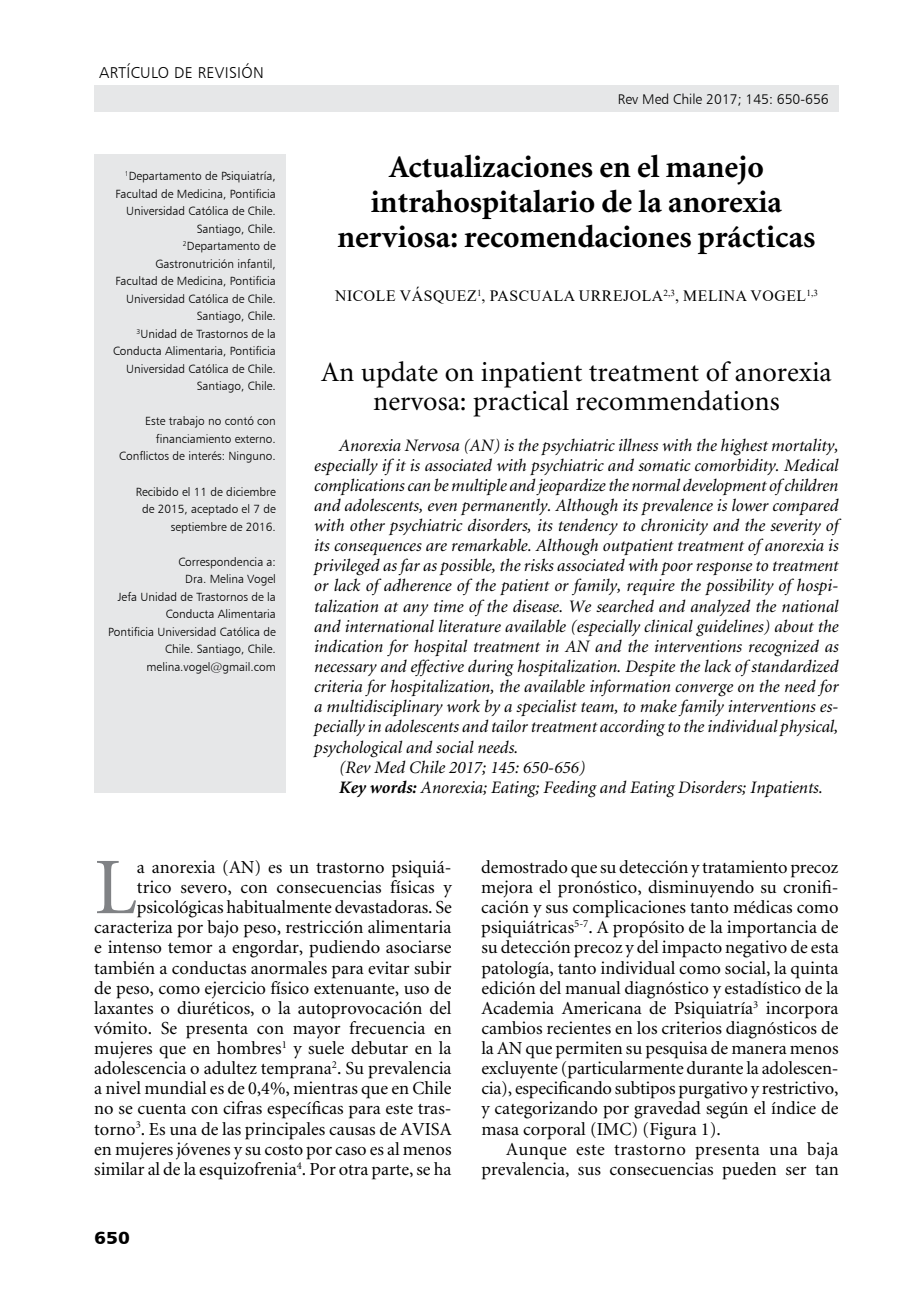
<style>
.page{position:relative;width:918px;height:1315px;background:#fff}
.page>*{position:absolute;margin:0;border:0;box-sizing:border-box;transform-origin:0 0}
.t1{font:80.33px "Minion";color:#808285}
.t2{font:700 31.5px/35px "Minion";color:#000;text-align:center}
.t3{font:28px/29.8px "Minion";color:#000;text-align:center}
.t4{font:18.38px/20.1px "Minion";color:#000;text-align:right}
.t5{font:italic 17.5px "Minion";color:#000}
.t6{font:17.5px "Humanist 777 BT Black B";color:#000;scale:1.1 1}
.t7{font:15.75px "Times New Roman";letter-spacing:.035em;color:#000}
.t8{font:15.75px "Humanist 777 BT Light B";letter-spacing:.02em;color:#000}
.t9{font:14px "Humanist 777 BT Light B";color:#000}
.t10{font:11.9px/17.5px "Humanist 777 BT Light B";color:#000;text-align:right}
.s1{font-weight:700}
</style>
<div class="page">
<div style="left:94px;top:85px;width:744px;height:26px;background:#e6e7e8"></div>
<div style="left:94px;top:154px;width:192px;height:639px;background:#e6e7e8"></div>
<p class="t8" style="left:99px;top:63px;width:166px">artículo de revisión</p>
<p class="t10" style="left:113px;top:167px;width:164px"><sup>1</sup>Departamento de Psiquiatría,<br>Facultad de Medicina, Pontificia<br>U niversidad Católica de Chile.<br>Santiago, Chile.<br><sup>2</sup>Departamento de<br>Gastronutrición infantil,<br>Facultad de Medicina, Pontificia<br>U niversidad Católica de Chile.<br>Santiago, Chile.<br><sup>3</sup>U nidad de Trastornos de la<br>Conducta Alimentaria, Pontificia<br>U niversidad Católica de Chile.<br>Santiago, Chile.</p>
<p class="t10" style="left:119px;top:412px;width:158px">Este trabajo no contó con financiamiento externo.<br>Conflictos de interés: N inguno.</p>
<p class="t10" style="left:136px;top:482px;width:142px">Recibido el 11 de diciembre de 2015, aceptado el 7 de septiembre de 2016.</p>
<p class="t10" style="left:108px;top:552px;width:169px">Correspondencia a:<br>Dra. Melina Vogel<br>Jefa U nidad de Trastornos de la<br>Conducta Alimentaria<br>Pontificia U niversidad Católica de<br>Chile. Santiago, Chile. melina.vogel@gmail.com</p>
<p class="t9" style="left:618px;top:90px;width:212px">Rev Med Chile 2017; 145: 650-656</p>
<h2 class="t2" style="left:337px;top:151px;width:479px">Actualizaciones en el manejo intrahospitalario de la anorexia nerviosa: recomendaciones prácticas</h2>
<p class="t7" style="left:335px;top:285px;width:484px">NICOLE VÁSQUEZ<sup>1</sup>, PASCUALA URREJOLA<sup>2,3</sup>, MELINA VOGEL<sup>1,3</sup></p>
<h3 class="t3" style="left:321px;top:358px;width:512px">An update on inpatient treatment of anorexia nervosa: practical recommendations</h3>
<p class="t5" style="left:339px;top:436px;width:501px">Anorexia Nervosa (AN) is the psychiatric illness with the highest mortality,</p>
<p class="t5" style="left:314px;top:456px;width:526px">especially if it is associated with psychiatric and somatic comorbidity. Medical</p>
<p class="t5" style="left:314px;top:476px;width:525px">complications can be multiple and jeopardize the normal development of children</p>
<p class="t5" style="left:314px;top:497px;width:526px">and adolescents, even permanently. Although its prevalence is lower compared</p>
<p class="t5" style="left:314px;top:517px;width:526px">with other psychiatric disorders, its tendency to chronicity and the severity of</p>
<p class="t5" style="left:314px;top:537px;width:526px">its consequences are remarkable. Although outpatient treatment of anorexia is</p>
<p class="t5" style="left:314px;top:557px;width:526px">privileged as far as possible, the risks associated with poor response to treatment</p>
<p class="t5" style="left:314px;top:577px;width:526px">or lack of adherence of the patient or family, require the possibility of hospi-</p>
<p class="t5" style="left:314px;top:597px;width:526px">talization at any time of the disease. We searched and analyzed the national</p>
<p class="t5" style="left:314px;top:617px;width:526px">and international literature available (especially clinical guidelines) about the</p>
<p class="t5" style="left:314px;top:637px;width:526px">indication for hospital treatment in AN and the interventions recognized as</p>
<p class="t5" style="left:314px;top:658px;width:526px">necessary and effective during hospitalization. Despite the lack of standardized</p>
<p class="t5" style="left:314px;top:678px;width:526px">criteria for hospitalization, the available information converge on the need for</p>
<p class="t5" style="left:314px;top:698px;width:526px">a multidisciplinary work by a specialist team, to make family interventions es-</p>
<p class="t5" style="left:314px;top:718px;width:526px">pecially in adolescents and tailor treatment according to the individual physical,</p>
<p class="t5" style="left:314px;top:738px;width:206px">psychological and social needs.</p>
<p class="t5" style="left:339px;top:758px;width:248px">(Rev Med Chile 2017; 145: 650-656)</p>
<p class="t5" style="left:339px;top:778px;width:485px"><span class="s1">Key words:</span> Anorexia; Eating; Feeding and Eating Disorders; Inpatients.</p>
<p class="t4" style="left:94px;top:857px;width:359px">a anorexia (AN) es un trastorno psiquiá-<br>trico severo, con consecuencias físicas y psicológicas habitualmente devastadoras. Se caracteriza por bajo peso, restricción alimentaria e intenso temor a engordar, pudiendo asociarse también a conductas anormales para evitar subir de peso, como ejercicio físico extenuante, uso de laxantes o diuréticos, o la autoprovocación del vómito. Se presenta con mayor frecuencia en mujeres que en hombres<sup>1</sup> y suele debutar en la adolescencia o adultez temprana<sup>2</sup>. Su prevalencia a nivel mundial es de 0,4%, mientras que en Chile no se cuenta con cifras específicas para este tras&shy;torno<sup>3</sup>. Es una de las principales causas de AVISA en mujeres jóvenes y su costo por caso es al menos similar al de la esquizofrenia<sup>4</sup>. Por otra parte, se ha</p>
<p class="t4" style="left:481px;top:857px;width:359px;text-align:justify">demostrado que su detección y tratamiento precoz mejora el pronóstico, disminuyendo su cronifi&shy;cación y sus complicaciones tanto médicas como psiquiátricas<sup>5-7</sup>. A propósito de la importancia de su detección precoz y del impacto negativo de esta patología, tanto individual como social, la quinta edición del manual diagnóstico y estadístico de la Academia Americana de Psiquiatría<sup>3</sup> incorpora cambios recientes en los criterios diagnósticos de la AN que permiten su pesquisa de manera menos excluyente (particularmente durante la adolescen&shy;cia), especificando subtipos purgativo y restrictivo, y categorizando por gravedad según el índice de masa corporal (IMC) (Figura 1).</p>
<h1 class="t1" style="left:94px;top:848px;width:44px">L</h1>
<p class="t4" style="left:481px;top:1139px;width:359px">Aunque este trastorno presenta una baja prevalencia, sus consecuencias pueden ser tan</p>
<p class="t6" style="left:94px;top:1226px;width:34px">650</p>
</div>
